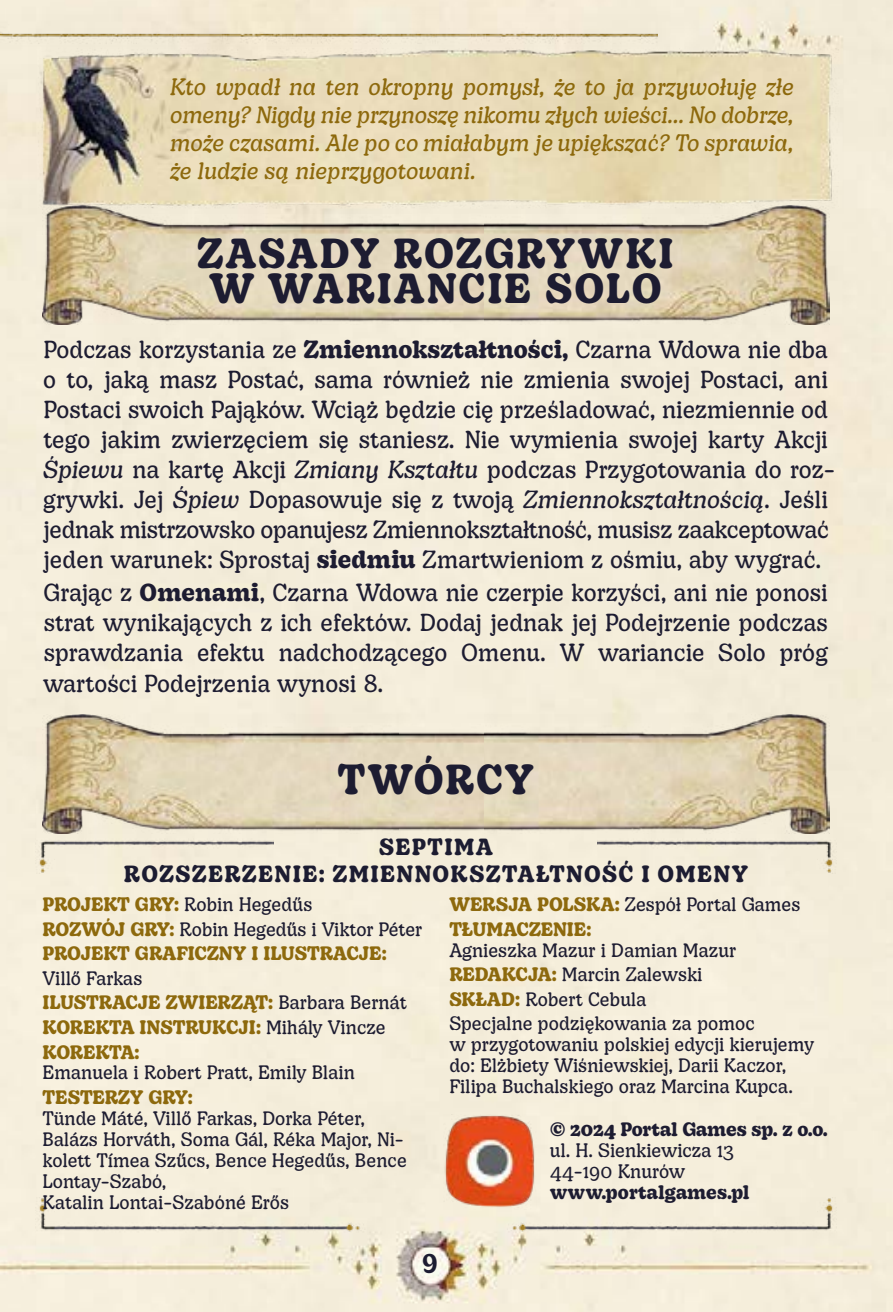
<style>
.page{position:relative;width:893px;height:1312px;background:#fff}
.page>*{position:absolute;margin:0;border:0;box-sizing:border-box;transform-origin:0 0}
.t1{font:700 40px/35px "Decoy";letter-spacing:.055em;color:#1d1c31}
.t2{font:500 25px "Decoy";color:#1c1c31}
.t3{font:300 23.5px/30px "Decoy";letter-spacing:-.005em;color:#1d1c31}
.t4{font:italic 300 22.5px/28px "Decoy";letter-spacing:-.01em;color:#8d690d;text-align:justify}
.t5{font:700 22.25px/26.8px "Decoy";letter-spacing:.065em;color:#1c1c31;text-align:center}
.t6{font:300 18.5px/21px "Decoy";letter-spacing:-.005em;color:#1d1c31}
.t7{font:700 18.5px/24.5px "Decoy";letter-spacing:-.005em;color:#8d690d}
.t8{font:700 18.5px "Decoy";letter-spacing:-.005em;color:#1d1c31}
.s1{font-weight:700}
.s2{font-style:italic}
.s3{font-weight:300;color:#1d1c31}
.s4{font-weight:700;color:#8d690d}
</style>
<div class="page">
<div style="left:0;top:0;width:893px;height:1311px;background:#f4edda"></div>
<img style="left:0;top:14px;width:657px;height:34px">
<img style="left:43px;top:213px;width:251px;height:112px">
<img style="left:43px;top:714px;width:251px;height:119px">
<img style="left:294px;top:213px;width:191px;height:112px">
<img style="left:294px;top:714px;width:191px;height:119px">
<img style="left:485px;top:213px;width:344px;height:112px">
<img style="left:485px;top:714px;width:344px;height:119px">
<img style="left:36px;top:808px;width:238px;height:65px">
<img style="left:598px;top:808px;width:238px;height:65px">
<img style="left:496px;top:1196px;width:340px;height:65px">
<img style="left:36px;top:1196px;width:338px;height:65px">
<img style="left:28px;top:28px;width:815px;height:185px">
<img style="left:444px;top:1113px;width:92px;height:95px">
<p class="t4" style="left:170px;top:71px;width:625px">Kto wpadł na ten okropny pomysł, że to ja przywołuję złe omeny? Nigdy nie przynoszę nikomu złych wieści… No dobrze, może czasami. Ale po co miałabym je upiększać? To sprawia, że ludzie są nieprzygotowani.</p>
<h1 class="t1" style="left:197px;top:233px;width:478px">ZASADY ROZGRYWKI<br>W WARIANCIE SOLO</h1>
<p class="t3" style="left:43px;top:333px;width:794px">Podczas korzystania ze <span class="s1">Zmiennokształtności,</span> Czarna Wdowa nie dba o to, jaką masz Postać, sama również nie zmienia swojej Postaci, ani Postaci swoich Pająków. Wciąż będzie cię prześladować, niezmiennie od tego jakim zwierzęciem się staniesz. Nie wymienia swojej karty Akcji <span class="s2">Śpiewu</span> na kartę Akcji <span class="s2">Zmiany Kształtu</span> podczas Przygotowania do roz&shy;grywki. Jej <span class="s2">Śpiew</span> Dopasowuje się z twoją <span class="s2">Zmiennokształtnością</span>. Jeśli jednak mistrzowsko opanujesz Zmiennokształtność, musisz zaakceptować jeden warunek: Sprostaj <span class="s1">siedmiu</span> Zmartwieniom z ośmiu, aby wygrać.</p>
<p class="t3" style="left:43px;top:576px;width:787px;text-align:justify">Grając z <span class="s1">Omenami</span>, Czarna Wdowa nie czerpie korzyści, ani nie ponosi strat wynikających z ich efektów. Dodaj jednak jej Podejrzenie podczas sprawdzania efektu nadchodzącego Omenu. W wariancie Solo próg wartości Podejrzenia wynosi 8.</p>
<h1 class="t1" style="left:338px;top:758px;width:197px">TWÓRCY</h1>
<p class="t5" style="left:124px;top:831px;width:625px">SEPTIMA<br>ROZSZERZENIE: ZMIENNOKSZTAŁTNOŚĆ I OMENY</p>
<p class="t7" style="left:43px;top:890px;width:381px">PROJEKT GRY: <span class="s3">Robin Hegedűs<br></span>ROZWÓJ GRY: <span class="s3">Robin Hegedűs i Viktor Péter<br></span>PROJEKT GRAFICZNY I ILUSTRACJE:</p>
<p class="t7" style="left:43px;top:964px;width:366px"><span class="s3">Villő Farkas<br></span>ILUSTRACJE ZWIERZĄT: <span class="s3">Barbara Bernát<br></span>KOREKTA INSTRUKCJI: <span class="s3">Mihály Vincze<br></span>KOREKTA:</p>
<p class="t6" style="left:43px;top:1060px;width:314px">Emanuela i Robert Pratt, Emily Blain</p>
<p class="t7" style="left:43px;top:1083px;width:152px">TESTERZY GRY:</p>
<p class="t6" style="left:43px;top:1106px;width:366px">Tünde Máté, Villő Farkas, Dorka Péter, Balázs Horváth, Soma Gál, Réka Major, Ni&shy;kolett Tímea Szűcs, Bence Hegedűs, Bence Lontay-Szabó,<br>Katalin Lontai-Szabóné Erős</p>
<p class="t7" style="left:449px;top:890px;width:353px">WERSJA POLSKA: <span class="s3">Zespół Portal Games<br></span>TŁUMACZENIE:</p>
<p class="t6" style="left:449px;top:936px;width:307px;line-height:24.5px">Agnieszka Mazur i Damian Mazur<br><span class="s4">REDAKCJA:</span> Marcin Zalewski<br><span class="s4">SKŁAD:</span> Robert Cebula<br>Specjalne podziękowania za pomoc</p>
<p class="t6" style="left:449px;top:1032px;width:367px">w przygotowaniu polskiej edycji kierujemy do: Elżbiety Wiśniewskiej, Darii Kaczor,<br>Filipa Buchalskiego oraz Marcina Kupca.</p>
<p class="t8" style="left:550px;top:1114px;width:279px">© 2024 Portal Games sp. z o.o.</p>
<p class="t6" style="left:550px;top:1138px;width:185px">ul. H. Sienkiewicza 13<br>44-190 Knurów</p>
<p class="t8" style="left:550px;top:1177px;width:201px">www.portalgames.pl</p>
<p class="t2" style="left:422px;top:1240px;width:18px">9</p>
</div>
